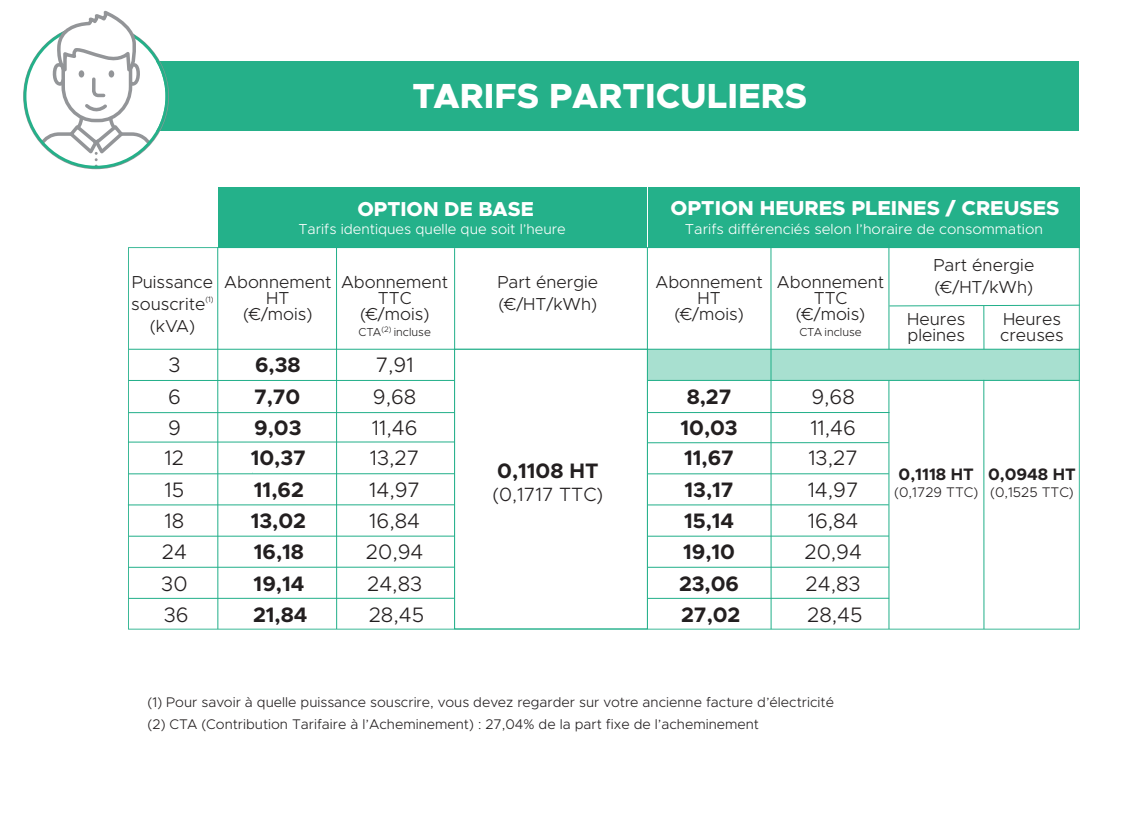
<style>
.page{position:relative;width:1128px;height:820px;background:#fff}
.page>*{position:absolute;margin:0;border:0;box-sizing:border-box;transform-origin:0 0}
.t1{font:800 35px "Metropolis";color:#fff}
.t2{font:300 21px/31.2px "Metropolis";color:#231f20;text-align:center}
.t3{font:700 21px/31.2px "Metropolis";color:#231f20}
.t4{font:800 20.21px "Metropolis";color:#fff}
.t5{font:300 19.25px "Metropolis";color:#231f20}
.t6{font:300 17.32px/16.2px "Metropolis";color:#211e1e}
.t7{font:700 16.62px "Metropolis";color:#231f20}
.t8{font:300 14.44px "Metropolis";color:#fff}
.t9{font:300 14px/22px "Metropolis";color:#231f20}
.t10{font:300 11.55px "Metropolis";color:#211e1e}
.t11{font:300 7.88px "Metropolis";color:#211e1e}
</style>
<div class="page">
<div style="left:648px;top:187px;width:432px;height:61px;background:#24b18a"></div>
<div style="left:218px;top:187px;width:428px;height:61px;background:#24b18a"></div>
<svg style="left:128px;top:247px;width:952px;height:382px"></svg>
<hr style="left:128px;top:597px;width:327px;height:1px;background:#21af89">
<hr style="left:128px;top:566px;width:327px;height:1px;background:#21af89">
<hr style="left:129px;top:535px;width:326px;height:1px;background:#21af89">
<hr style="left:128px;top:504px;width:326px;height:1px;background:#21af89">
<hr style="left:128px;top:473px;width:327px;height:1px;background:#21af89">
<div style="left:58px;top:62px;width:1020px;height:69px;background:#25b089"></div>
<div style="left:454px;top:349px;width:194px;height:280px;background:#fff;border:1px solid #21af89"></div>
<svg style="left:24px;top:10px;width:144px;height:158px"></svg>
<h1 class="t1" style="left:413px;top:74px;width:396px">TARIFS PARTICULIERS</h1>
<p class="t6" style="left:131px;top:271px;width:83px;line-height:22px">Puissance souscrite</p>
<p class="t11" style="left:205px;top:294px;width:10px">(1)</p>
<p class="t6" style="left:150px;top:318px;width:47px">(kVA)</p>
<h3 class="t4" style="left:357px;top:196px;width:178px">OPTION DE BASE</h3>
<p class="t8" style="left:298px;top:220px;width:269px">Tarifs identiques quelle que soit l’heure</p>
<p class="t6" style="left:224px;top:273px;width:109px;text-align:center">Abonnement<br>HT<br>(€/mois)</p>
<p class="t6" style="left:341px;top:273px;width:109px;text-align:center">Abonnement<br>TTC (€/mois)</p>
<p class="t10" style="left:358px;top:325px;width:74px">CTA<sup>(2)</sup> incluse</p>
<p class="t6" style="left:497px;top:271px;width:102px;line-height:22px">Part énergie (€/HT/kWh)</p>
<h3 class="t4" style="left:670px;top:195px;width:390px">OPTION HEURES PLEINES / CREUSES</h3>
<p class="t8" style="left:685px;top:220px;width:359px">Tarifs différenciés selon l’horaire de consommation</p>
<p class="t6" style="left:655px;top:273px;width:109px;text-align:center">Abonnement<br>HT<br>(€/mois)</p>
<p class="t6" style="left:777px;top:273px;width:109px;text-align:center">Abonnement<br>TTC (€/mois)</p>
<p class="t10" style="left:799px;top:325px;width:64px">CTA incluse</p>
<p class="t6" style="left:933px;top:254px;width:102px;line-height:22px">Part énergie (€/HT/kWh)</p>
<p class="t6" style="left:907px;top:311px;width:59px">Heures pleines</p>
<p class="t6" style="left:1000px;top:311px;width:65px">Heures creuses</p>
<h2 class="t2" style="left:161px;top:349px;width:29px">3<br>6<br>9<br>12<br>15<br>18<br>24<br>30<br>36</h2>
<h2 class="t3" style="left:251px;top:349px;width:58px">6,38<br>7,70<br>9,03<br>10,37<br>11,62<br>13,02<br>16,18<br>19,14<br>21,84</h2>
<h2 class="t2" style="left:366px;top:349px;width:60px">7,91<br>9,68<br>11,46<br>13,27<br>14,97<br>16,84<br>20,94<br>24,83<br>28,45</h2>
<h2 class="t3" style="left:497px;top:454px;width:103px">0,1108 HT</h2>
<h3 class="t5" style="left:492px;top:482px;width:112px">(0,1717 TTC)</h3>
<h2 class="t3" style="left:679px;top:381px;width:63px;text-align:center">8,27<br>10,03<br>11,67<br>13,17<br>15,14<br>19,10<br>23,06<br>27,02</h2>
<h2 class="t2" style="left:804px;top:381px;width:60px">9,68<br>11,46<br>13,27<br>14,97<br>16,84<br>20,94<br>24,83<br>28,45</h2>
<p class="t9" style="left:148px;top:691px;width:688px">(1) Pour savoir à quelle puissance souscrire, vous devez regarder sur votre ancienne facture d’électricité (2) CTA (Contribution Tarifaire à l’Acheminement) : 27,04% de la part fixe de l’acheminement</p>
<p class="t7" style="left:898px;top:463px;width:77px">0,1118 HT</p>
<p class="t9" style="left:894px;top:480px;width:85px">(0,1729 TTC)</p>
<p class="t7" style="left:988px;top:463px;width:89px">0,0948 HT</p>
<p class="t9" style="left:990px;top:480px;width:85px">(0,1525 TTC)</p>
</div>
